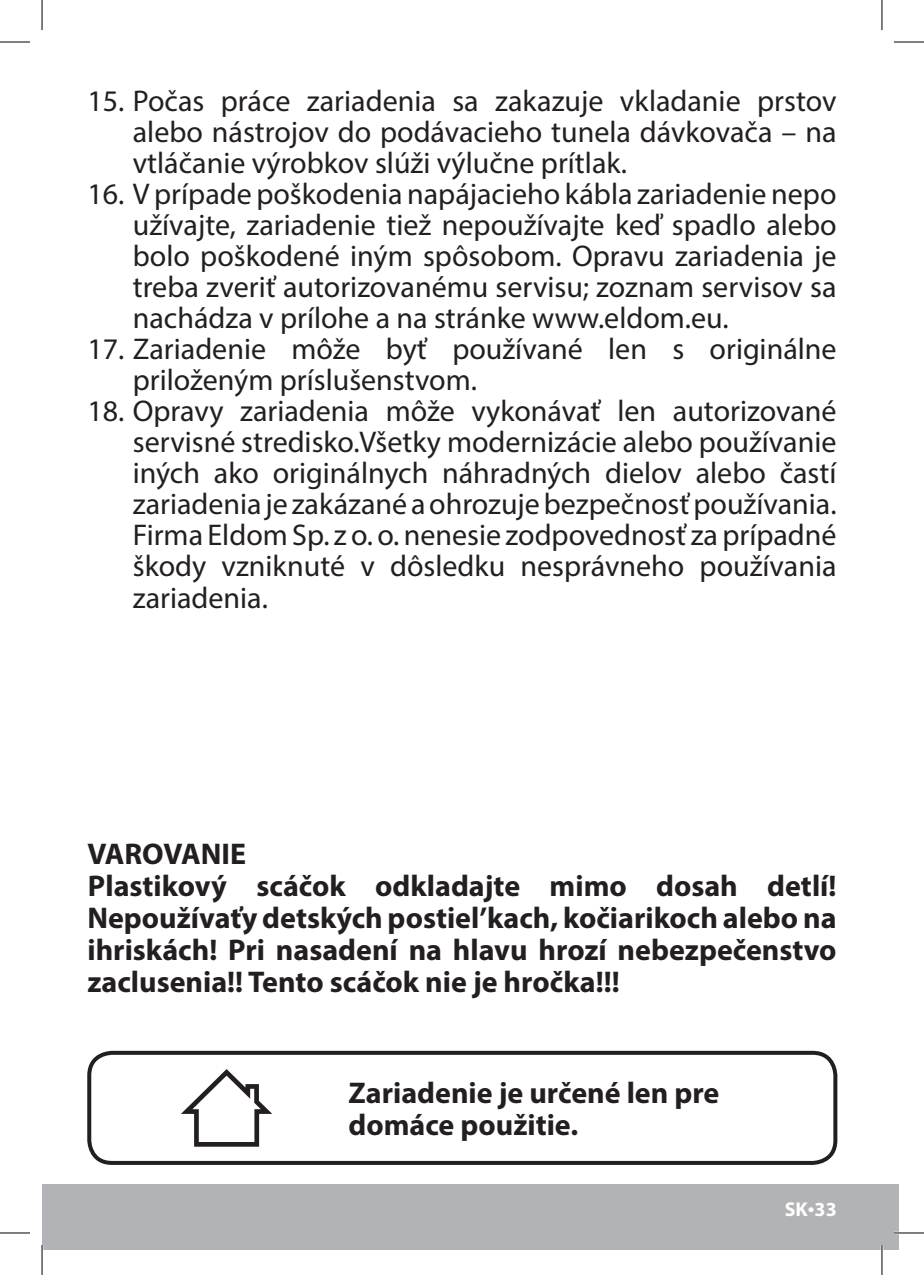
<style>
.page{position:relative;width:924px;height:1275px;background:#fff}
.page>*{position:absolute;margin:0;border:0;box-sizing:border-box;transform-origin:0 0}
.t1{font:30px/31px "Myriad Pro";color:#231f20;text-align:justify}
.t2{font:700 30px/32px "Myriad Pro";color:#231f20}
.t3{font:700 20px "Myriad Pro";color:#fffefc}
.s1{font-weight:400;font-size:24px;color:#fff}
</style>
<div class="page">
<div style="left:42px;top:1184px;width:856px;height:66px;background:#b2b3b7"></div>
<div style="left:87px;top:1050px;width:750px;height:115px;border:4px solid #231f20;border-radius:23px"></div>
<svg style="left:181px;top:1069px;width:91px;height:77px"></svg>
<hr style="left:893px;top:1231px;width:30px;height:3px;background:#fff">
<hr style="left:880px;top:1245px;width:2px;height:30px;background:#fff">
<hr style="left:0;top:42px;width:30px;height:1px;background:#000">
<hr style="left:893px;top:42px;width:30px;height:1px;background:#000">
<hr style="left:0;top:1232px;width:30px;height:1px;background:#000">
<hr style="left:893px;top:1232px;width:30px;height:1px;background:#000">
<hr style="left:42px;top:0;width:1px;height:30px;background:#000">
<hr style="left:42px;top:1245px;width:1px;height:30px;background:#000">
<hr style="left:881px;top:0;width:1px;height:30px;background:#000">
<hr style="left:881px;top:1245px;width:1px;height:30px;background:#000">
<p class="t1" style="left:133px;top:85px;width:704px;text-indent:-45px">15. Počas práce zariadenia sa zakazuje vkladanie prstov alebo nástrojov do podávacieho tunela dávkovača – na vtláčanie výrobkov slúži výlučne prítlak.</p>
<p class="t1" style="left:133px;top:178px;width:705px;text-indent:-45px">16. V prípade poškodenia napájacieho kábla zariadenie nepo užívajte, zariadenie tiež nepoužívajte keď spadlo alebo bolo poškodené iným spôsobom. Opravu zariadenia je treba zveriť autorizovanému servisu; zoznam servisov sa nachádza v prílohe a na stránke www.eldom.eu.</p>
<p class="t1" style="left:133px;top:333px;width:705px;text-indent:-45px">17. Zariadenie môže byť používané len s originálne priloženým príslušenstvom.</p>
<p class="t1" style="left:133px;top:395px;width:705px;text-indent:-45px">18. Opravy zariadenia môže vykonávať len autorizované servisné stredisko.Všetky modernizácie alebo používanie iných ako originálnych náhradných dielov alebo častí zariadenia je zakázané a ohrozuje bezpečnosť používania.<br>Firma Eldom Sp. z o. o. nenesie zodpovednosť za prípadné škody vzniknuté v dôsledku nesprávneho používania zariadenia.</p>
<p class="t2" style="left:87px;top:837px;width:750px">VAROVANIE<br>Plastikový scáčok odkladajte mimo dosah detlí!<br>Nepoužívaťy detských postiel’kach, kočiarikoch alebo na ihriskách! Pri nasadení na hlavu hrozí nebezpečenstvo zaclusenia!! Tento scáčok nie je hročka!!!</p>
<p class="t2" style="left:348px;top:1076px;width:372px">Zariadenie je určené len pre domáce použitie.</p>
<p class="t3" style="left:784px;top:1196px;width:54px">SK<span class="s1">•</span>33</p>
</div>
